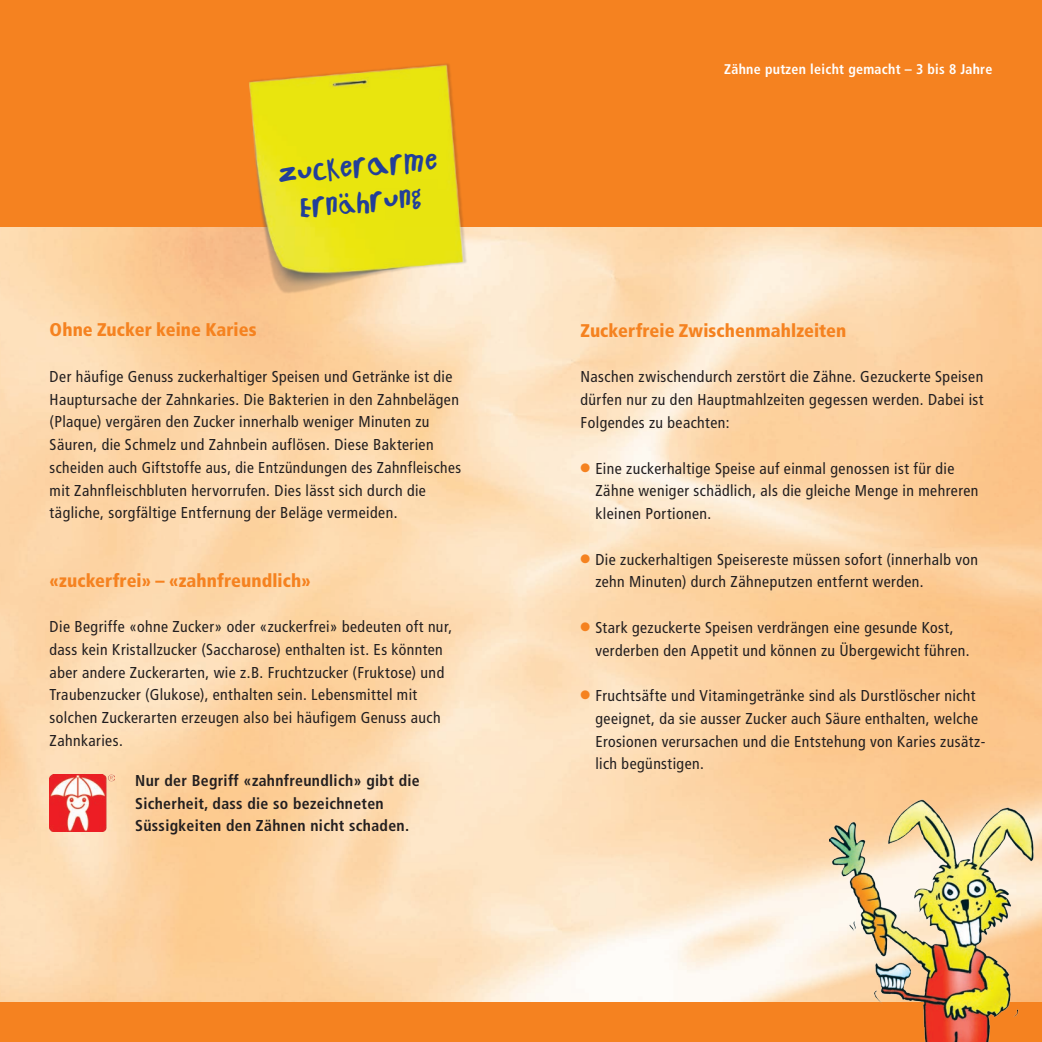
<style>
.page{position:relative;width:1042px;height:1042px;background:#fff}
.page>*{position:absolute;margin:0;border:0;box-sizing:border-box;transform-origin:0 0}
.t1{font:22.75px/35px "Childs Play Age Six";color:#223f99;text-align:center}
.t2{font:900 condensed 18.38px "Frutiger LT Std";letter-spacing:.005em;color:#f58220}
.t3{font:condensed 15.75px/22.8px "Frutiger LT Std";letter-spacing:.03em;color:#231f20}
.t4{font:700 condensed 15.75px/22.8px "Frutiger LT Std";letter-spacing:.02em;color:#231f20}
.t5{font:700 condensed 14px "Frutiger LT Std";letter-spacing:.02em;color:#fff}
.s1{color:#f58220}
</style>
<div class="page">
<img style="left:0;top:227px;width:1042px;height:775px">
<div style="left:0;top:0;width:1042px;height:227px;background:#f58220"></div>
<div style="left:0;top:1002px;width:1042px;height:40px;background:#f58220"></div>
<img style="left:829px;top:800px;width:213px;height:242px">
<img style="left:222px;top:63px;width:264px;height:248px">
<img style="left:50px;top:775px;width:65px;height:57px">
<h1 class="t1" style="left:277px;top:157px;width:161px;rotate:-5deg">Zuckerarme<br>Ernährung</h1>
<p class="t2" style="left:50px;top:319px;width:208px">Ohne Zucker keine Karies</p>
<p class="t3" style="left:50px;top:365px;width:413px">Der häufige Genuss zuckerhaltiger Speisen und Getränke ist die Hauptursache der Zahnkaries. Die Bakterien in den Zahnbelägen (Plaque) vergären den Zucker innerhalb weniger Minuten zu Säuren, die Schmelz und Zahnbein auflösen. Diese Bakterien scheiden auch Giftstoffe aus, die Entzündungen des Zahnfleisches mit Zahnfleischbluten hervorrufen. Dies lässt sich durch die tägliche, sorgfältige Entfernung der Beläge vermeiden.</p>
<p class="t2" style="left:50px;top:569px;width:263px">«zuckerfrei» – «zahnfreundlich»</p>
<p class="t3" style="left:50px;top:615px;width:404px">Die Begriffe «ohne Zucker» oder «zuckerfrei» bedeuten oft nur, dass kein Kristallzucker (Saccharose) enthalten ist. Es könnten aber andere Zuckerarten, wie z.B. Fruchtzucker (Fruktose) und Traubenzucker (Glukose), enthalten sein. Lebensmittel mit solchen Zuckerarten erzeugen also bei häufigem Genuss auch Zahnkaries.</p>
<p class="t4" style="left:135px;top:769px;width:286px">Nur der Begriff «zahnfreundlich» gibt die<br>Sicherheit, dass die so bezeichneten<br>Süssigkeiten den Zähnen nicht schaden.</p>
<p class="t5" style="left:724px;top:61px;width:270px">Zähne putzen leicht gemacht – 3 bis 8 Jahre</p>
<p class="t2" style="left:580px;top:319px;width:267px">Zuckerfreie Zwischenmahlzeiten</p>
<p class="t3" style="left:580px;top:366px;width:404px;text-align:justify">Naschen zwischendurch zerstört die Zähne. Gezuckerte Speisen dürfen nur zu den Hauptmahlzeiten gegessen werden. Dabei ist Folgendes zu beachten:</p>
<p class="t3" style="left:595px;top:457px;width:385px;text-indent:-15px"><span class="s1">●</span> Eine zuckerhaltige Speise auf einmal genossen ist für die<br>Zähne weniger schädlich, als die gleiche Menge in mehreren kleinen Portionen.</p>
<p class="t3" style="left:595px;top:548px;width:384px;text-indent:-15px"><span class="s1">●</span> Die zuckerhaltigen Speisereste müssen sofort (innerhalb von zehn Minuten) durch Zähneputzen entfernt werden.</p>
<p class="t3" style="left:595px;top:616px;width:376px;text-indent:-15px"><span class="s1">●</span> Stark gezuckerte Speisen verdrängen eine gesunde Kost, verderben den Appetit und können zu Übergewicht führen.</p>
<p class="t3" style="left:595px;top:684px;width:391px;text-indent:-15px"><span class="s1">●</span> Fruchtsäfte und Vitamingetränke sind als Durstlöscher nicht geeignet, da sie ausser Zucker auch Säure enthalten, welche Erosionen verursachen und die Entstehung von Karies zusätz&shy;lich begünstigen.</p>
</div>
